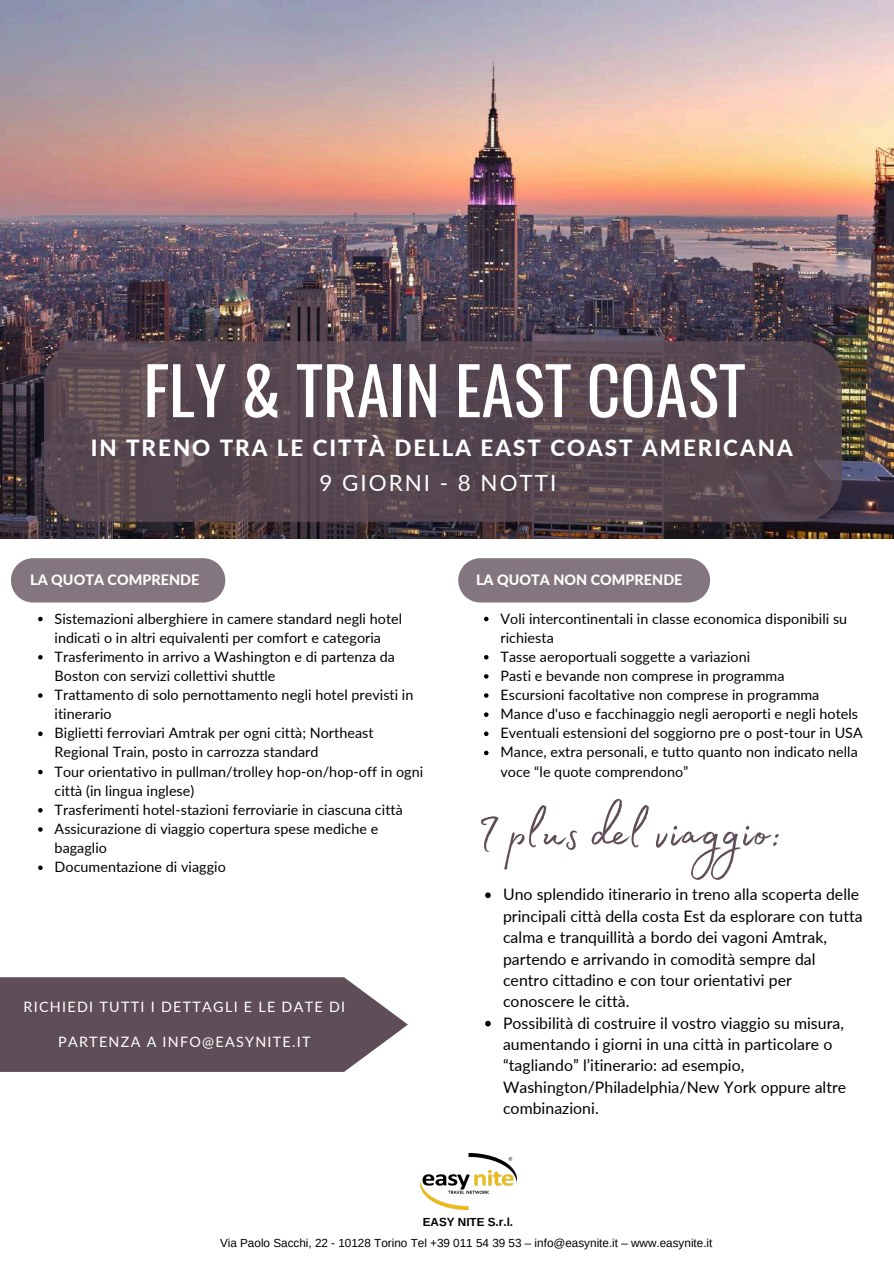
<style>
.page{position:relative;width:894px;height:1264px;background:#fff}
.page>*{position:absolute;margin:0;border:0;box-sizing:border-box;transform-origin:0 0}
.t1{font:65.4px "Oswald";color:#fff}
.t2{font:60.75px "Madelyn Fill";letter-spacing:.005em;color:#5f4e58}
.t3{font:800 22.35px "Lato";letter-spacing:.09em;color:#fff}
.t4{font:22.35px "Lato";letter-spacing:.09em;color:#fff}
.t5{font:15.75px/21.3px "Lato";letter-spacing:.005em;color:#000}
.t6{font:14.25px/19.2px "Lato";letter-spacing:.005em;color:#000}
.t7{font:14.25px "Lato";letter-spacing:.09em;color:#fff}
.t8{font:800 14.25px "Lato";color:#fff}
.t9{font:11.7px "Arimo";color:#000}
.t10{font:700 11.7px "Arimo";color:#000}
</style>
<div class="page">
<img style="left:0;top:0;width:893px;height:538px">
<svg style="left:44px;top:341px;width:797px;height:181px;background:#574750"></svg>
<div style="left:11px;top:558px;width:214px;height:44px;background:#84767e"></div>
<div style="left:458px;top:558px;width:252px;height:44px;background:#84767e"></div>
<img style="left:420px;top:1153px;width:96px;height:55px">
<svg style="left:0;top:977px;width:407px;height:94px;background:#6b5b65"></svg>
<svg style="left:38px;top:616px;width:5px;height:5px"></svg>
<svg style="left:38px;top:655px;width:5px;height:4px"></svg>
<svg style="left:38px;top:693px;width:5px;height:4px"></svg>
<svg style="left:38px;top:731px;width:5px;height:5px"></svg>
<svg style="left:38px;top:769px;width:5px;height:5px"></svg>
<svg style="left:38px;top:808px;width:5px;height:4px"></svg>
<svg style="left:38px;top:827px;width:5px;height:4px"></svg>
<svg style="left:38px;top:865px;width:5px;height:5px"></svg>
<svg style="left:484px;top:616px;width:4px;height:5px"></svg>
<svg style="left:484px;top:655px;width:4px;height:4px"></svg>
<svg style="left:484px;top:674px;width:4px;height:4px"></svg>
<svg style="left:484px;top:693px;width:4px;height:4px"></svg>
<svg style="left:484px;top:712px;width:4px;height:5px"></svg>
<svg style="left:484px;top:731px;width:4px;height:5px"></svg>
<svg style="left:484px;top:750px;width:4px;height:5px"></svg>
<svg style="left:485px;top:892px;width:5px;height:6px"></svg>
<svg style="left:485px;top:1020px;width:5px;height:6px"></svg>
<h1 class="t1" style="left:143px;top:339px;width:603px">FLY &amp; TRAIN EAST COAST</h1>
<h3 class="t3" style="left:91px;top:434px;width:703px">IN TRENO TRA LE CITTÀ DELLA EAST COAST AMERICANA</h3>
<h3 class="t4" style="left:319px;top:469px;width:238px">9 GIORNI - 8 NOTTI</h3>
<p class="t8" style="left:30px;top:571px;width:170px">LA QUOTA COMPRENDE</p>
<p class="t6" style="left:55px;top:608px;width:370px">Sistemazioni alberghiere in camere standard negli hotel indicati o in altri equivalenti per comfort e categoria Trasferimento in arrivo a Washington e di partenza da Boston con servizi collettivi shuttle<br>Trattamento di solo pernottamento negli hotel previsti in itinerario<br>Biglietti ferroviari Amtrak per ogni città; Northeast Regional Train, posto in carrozza standard<br>Tour orientativo in pullman/trolley hop-on/hop-off in ogni città (in lingua inglese)<br>Trasferimenti hotel-stazioni ferroviarie in ciascuna città Assicurazione di viaggio copertura spese mediche e bagaglio<br>Documentazione di viaggio</p>
<p class="t7" style="left:24px;top:998px;width:323px">RICHIEDI TUTTI I DETTAGLI E LE DATE DI</p>
<p class="t7" style="left:58px;top:1032px;width:254px">PARTENZA A INFO@EASYNITE.IT</p>
<p class="t8" style="left:476px;top:571px;width:208px">LA QUOTA NON COMPRENDE</p>
<p class="t6" style="left:500px;top:608px;width:363px">Voli intercontinentali in classe economica disponibili su richiesta<br>Tasse aeroportuali soggette a variazioni<br>Pasti e bevande non comprese in programma<br>Escursioni facoltative non comprese in programma Mance d'uso e facchinaggio negli aeroporti e negli hotels Eventuali estensioni del soggiorno pre o post-tour in USA Mance, extra personali, e tutto quanto non indicato nella voce “le quote comprendono”</p>
<h2 class="t2" style="left:476px;top:786px;width:307px">I plus del viaggio:</h2>
<p class="t5" style="left:503px;top:883px;width:361px">Uno splendido itinerario in treno alla scoperta delle principali città della costa Est da esplorare con tutta calma e tranquillità a bordo dei vagoni Amtrak, partendo e arrivando in comodità sempre dal centro cittadino e con tour orientativi per conoscere le città.<br>Possibilità di costruire il vostro viaggio su misura, aumentando i giorni in una città in particolare o “tagliando” l’itinerario: ad esempio, Washington/Philadelphia/New York oppure altre combinazioni.</p>
<p class="t10" style="left:422px;top:1215px;width:92px">EASY NITE S.r.l.</p>
<p class="t9" style="left:220px;top:1236px;width:494px">Via Paolo Sacchi, 22 - 10128 Torino Tel +39 011 54 39 53 – info@easynite.it – www.easynite.it</p>
</div>
